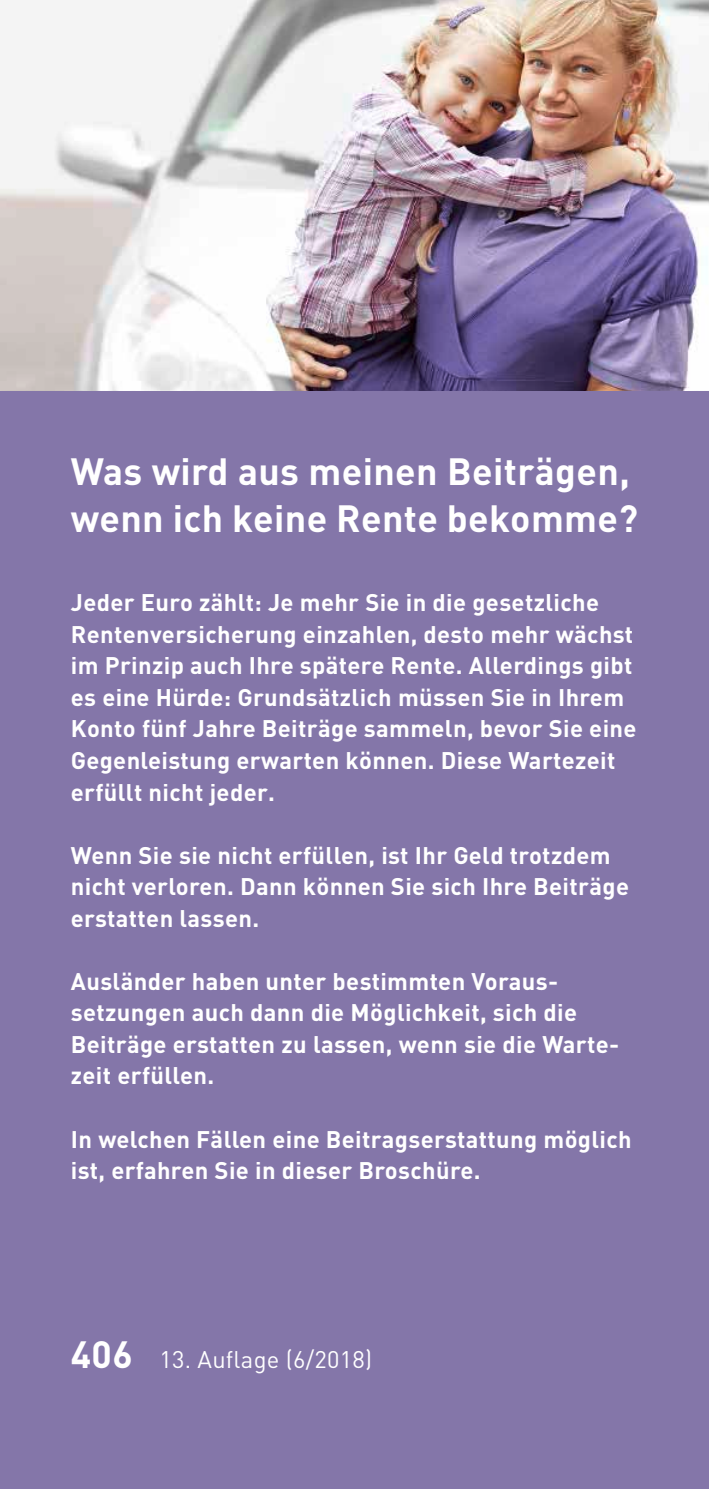
<style>
.page{position:relative;width:709px;height:1489px;background:#fff}
.page>*{position:absolute;margin:0;border:0;box-sizing:border-box;transform-origin:0 0}
.t1{font:700 37.5px/47.2px "DIN";letter-spacing:.01em;color:#fff}
.t2{font:700 23.75px/31.5px "DIN";letter-spacing:.015em;color:#fff}
.t3{font:23.75px "DIN";letter-spacing:.01em;color:#fff}
.s1{font-weight:700;font-size:37.5px}
</style>
<div class="page">
<div style="left:0;top:390px;width:709px;height:1098px;background:#8476a9"></div>
<img style="left:0;top:0;width:709px;height:390px">
<h1 class="t1" style="left:71px;top:446px;width:568px">Was wird aus meinen Beiträgen, wenn ich keine Rente bekomme?</h1>
<p class="t2" style="left:71px;top:586px;width:567px">Jeder Euro zählt: Je mehr Sie in die gesetzliche Rentenversicherung einzahlen, desto mehr wächst im Prinzip auch Ihre spätere Rente. Allerdings gibt es eine Hürde: Grundsätzlich müssen Sie in Ihrem Konto fünf Jahre Beiträge sammeln, bevor Sie eine Gegenleistung erwarten können. Diese Wartezeit erfüllt nicht jeder.</p>
<p class="t2" style="left:71px;top:838px;width:559px">Wenn Sie sie nicht erfüllen, ist Ihr Geld trotzdem nicht verloren. Dann können Sie sich Ihre Beiträge erstatten lassen.</p>
<p class="t2" style="left:71px;top:964px;width:550px">Ausländer haben unter bestimmten Voraus&shy;setzungen auch dann die Möglichkeit, sich die Beiträge erstatten zu lassen, wenn sie die Warte&shy;zeit erfüllen.</p>
<p class="t2" style="left:71px;top:1122px;width:562px">In welchen Fällen eine Beitragserstattung möglich ist, erfahren Sie in dieser Broschüre.</p>
<p class="t3" style="left:71px;top:1344px;width:303px"><span class="s1">406</span> 13. Auflage (6/2018)</p>
</div>
